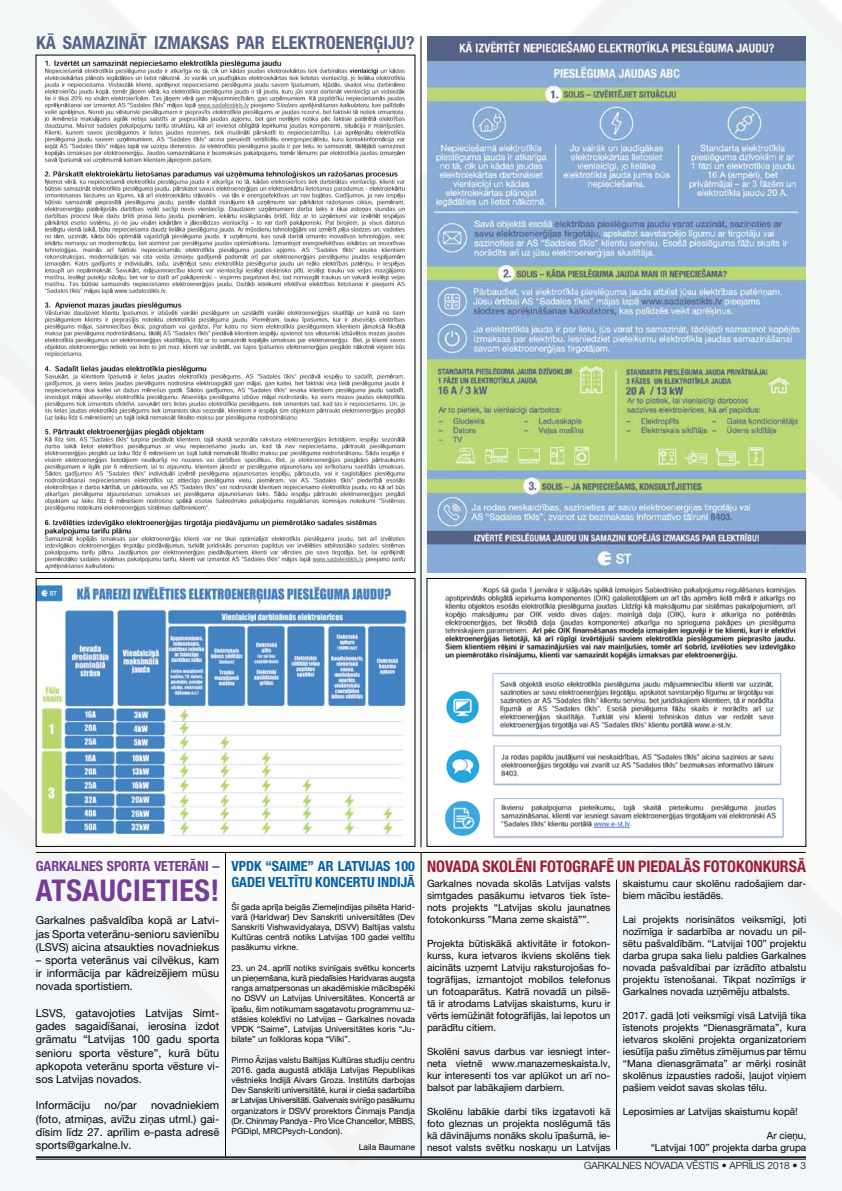
<style>
.page{position:relative;width:842px;height:1191px;background:#fff}
.page>*{position:absolute;margin:0;border:0;box-sizing:border-box;transform-origin:0 0}
.t1{font:700 condensed 30px "Helvetica Neue LT Pro";letter-spacing:.02em;color:#753c97}
.t2{font:700 condensed 18px "Helvetica Neue LT Pro";color:#566187}
.t3{font:700 condensed 16px "Helvetica Neue LT Pro";color:#9f1c36}
.t4{font:700 condensed 14px "Helvetica Neue LT Pro";color:#0060a9}
.t5{font:700 condensed 14px "Helvetica Neue LT Pro";color:#753c97}
.t6{font:11px/13.2px "Helvetica Neue LT Pro";color:#000;text-align:justify}
.t7{font:10px/12px "Helvetica Neue LT Pro";color:#000;text-align:justify}
.t8{font:300 10px "Helvetica Neue LT Pro";color:#000}
.t9{font:8.5px/10.2px "Helvetica Neue LT Pro";color:#000;text-align:justify}
.s1{font-size:14px;color:#0060a9}
</style>
<div class="page">
<img style="left:0;top:0;width:842px;height:1190px">
<hr style="left:36px;top:1156px;width:770px;height:1px;background:#000">
<hr style="left:36px;top:1158px;width:770px;height:1px;background:#000">
<img style="left:38px;top:580px;width:375px;height:264px">
<img style="left:38px;top:57px;width:375px;height:513px">
<img style="left:429px;top:580px;width:375px;height:264px">
<img style="left:427px;top:36px;width:379px;height:536px">
<hr style="left:36px;top:852px;width:770px;height:1px;background:#000">
<hr style="left:421px;top:36px;width:1px;height:811px;background:#000">
<hr style="left:421px;top:852px;width:1px;height:304px;background:#000">
<hr style="left:616px;top:879px;width:1px;height:270px;background:#000">
<hr style="left:225px;top:852px;width:1px;height:304px;background:#000">
<h2 class="t2" style="left:36px;top:32px;width:88px">KĀ SAMAZINĀT</h2>
<h2 class="t2" style="left:154px;top:32px;width:38px">IZMAKSAS</h2>
<h2 class="t2" style="left:236px;top:32px;width:11px">PAR</h2>
<h2 class="t2" style="left:272px;top:32px;width:11px">ELEKTROENER</h2>
<h2 class="t2" style="left:374px;top:32px;width:43px">ĢIJU?</h2>
<h3 class="t5" style="left:36px;top:857px;width:185px">GARKALNES SPORTA VETERĀNI –</h3>
<h1 class="t1" style="left:36px;top:872px;width:185px">ATSAUCIETIES!</h1>
<p class="t6" style="left:36px;top:913px;width:185px">Garkalnes pašvaldība kopā ar Latvi&shy;jas Sporta veterānu-senioru savienību (LSVS) aicina atsaukties novadniekus</p>
<p class="t6" style="left:36px;top:953px;width:185px">– sporta veterānus vai cilvēkus, kam ir informācija par kādreizējiem mūsu novada sportistiem.</p>
<p class="t6" style="left:36px;top:1006px;width:185px">LSVS, gatavojoties Latvijas Simt&shy;gades sagaidīšanai, ierosina izdot grāmatu “Latvijas 100 gadu sporta senioru sporta vēsture”, kurā būtu apkopota veterānu sporta vēsture vi&shy;sos Latvijas novados.</p>
<p class="t6" style="left:36px;top:1098px;width:56px">Informāciju</p>
<p class="t6" style="left:105px;top:1098px;width:34px">no/par</p>
<p class="t6" style="left:36px;top:1098px;width:185px;text-indent:115px">novadniekiem (foto, atmiņas, avīžu ziņas utml.) gai&shy;dīsim līdz 27. aprīlim e-pasta adresē sports@garkalne.lv.</p>
<h3 class="t4" style="left:231px;top:857px;width:9px">VPDK</h3>
<h3 class="t3" style="left:265px;top:856px;width:541px"><span class="s1">“SAIME” AR LATVIJAS 100</span> NOVADA SKOLĒNI FOTOGRAFĒ UN PIEDALĀS FOTOKONKURSĀ</h3>
<h3 class="t4" style="left:231px;top:874px;width:184px">GADEI VELTĪTU KONCERTU INDIJĀ</h3>
<p class="t9" style="left:231px;top:901px;width:185px">Šī gada aprīļa beigās Ziemeļindijas pilsēta Harid&shy;varā (Haridwar) Dev Sanskriti universitātes (Dev Sanskriti Vishwavidyalaya, DSVV) Baltijas valstu Kultūras centrā notiks Latvijas 100 gadei veltītu pasākumu virkne.</p>
<p class="t9" style="left:231px;top:962px;width:185px">23. un 24. aprīlī notiks svinīgais svētku koncerts un pieņemšana, kurā piedalīsies Haridvaras augsta ranga amatpersonas un akadēmiskie mācībspēki no DSVV un Latvijas Universitātes. Koncertā ar īpašu, šim notikumam sagatavotu programmu uz&shy;stāsies kolektīvi no Latvijas – Garkalnes novada VPDK “Saime”, Latvijas Universitātes koris “Ju&shy;bilate” un folkloras kopa “Vilki”.</p>
<p class="t9" style="left:231px;top:1054px;width:185px">Pirmo Āzijas valstu Baltijas Kultūras studiju centru 2016. gada augustā atklāja Latvijas Republikas vēstnieks Indijā Aivars Groza. Institūts darbojas Dev Sanskriti universitātē, kurai ir cieša sadarbība ar Latvijas Universitāti. Galvenais svinīgo pasākumu organizators ir DSVV prorektors Činmajs Pandja (Dr. Chinmay Pandya - Pro Vice Chancellor, MBBS, PGDipl, MRCPsych-London).</p>
<p class="t9" style="left:359px;top:1141px;width:58px">Laila Baumane</p>
<p class="t7" style="left:623px;top:877px;width:185px">skaistumu caur skolēnu radošajiem dar&shy;biem mācību iestādēs.</p>
<p class="t7" style="left:623px;top:913px;width:185px">Lai projekts norisinātos veiksmīgi, ļoti nozīmīga ir sadarbība ar novadu un pil&shy;sētu pašvaldībām. “Latvijai 100” projektu darba grupa saka lielu paldies Garkalnes novada pašvaldībai par izrādīto atbalstu projektu īstenošanai. Tikpat nozīmīgs ir Garkalnes novada uzņēmēju atbalsts.</p>
<p class="t7" style="left:623px;top:1009px;width:185px">2017. gadā ļoti veiksmīgi visā Latvijā tika īstenots projekts “Dienasgrāmata”, kura ietvaros skolēni projekta organizatoriem iesūtīja pašu zīmētus zīmējumus par tēmu “Mana dienasgrāmata” ar mērķi rosināt skolēnus izpausties radoši, ļaujot viņiem pašiem veidot savas skolas tēlu.</p>
<p class="t7" style="left:623px;top:1105px;width:177px">Leposimies ar Latvijas skaistumu kopā!</p>
<p class="t7" style="left:651px;top:1129px;width:157px;text-align:right">Ar cieņu,<br>“Latvijai 100” projekta darba grupa</p>
<p class="t7" style="left:427px;top:877px;width:185px">Garkalnes novada skolās Latvijas valsts simtgades pasākumu ietvaros tiek īste&shy;nots projekts “Latvijas skolu jaunatnes fotokonkurss ”Mana zeme skaistā””.</p>
<p class="t7" style="left:427px;top:937px;width:185px">Projekta būtiskākā aktivitāte ir fotokon&shy;kurss, kura ietvaros ikviens skolēns tiek aicināts uzņemt Latviju raksturojošas fo&shy;togrāfijas, izmantojot mobilos telefonus un fotoaparātus. Katrā novadā un pilsē&shy;tā ir atrodams Latvijas skaistums, kuru ir vērts iemūžināt fotogrāfijās, lai lepotos un parādītu citiem.</p>
<p class="t7" style="left:427px;top:1045px;width:185px">Skolēni savus darbus var iesniegt inter&shy;neta vietnē www.manazemeskaista.lv, kur interesenti tos var aplūkot un arī no&shy;balsot par labākajiem darbiem.</p>
<p class="t7" style="left:427px;top:1105px;width:185px">Skolēnu labākie darbi tiks izgatavoti kā foto gleznas un projekta noslēgumā tās kā dāvinājums nonāks skolu īpašumā, ie&shy;nesot valsts svētku noskaņu un Latvijas</p>
<p class="t8" style="left:584px;top:1159px;width:223px">GARKALNES NOVADA VĒSTIS • APRĪLIS 2018 • 3</p>
</div>
